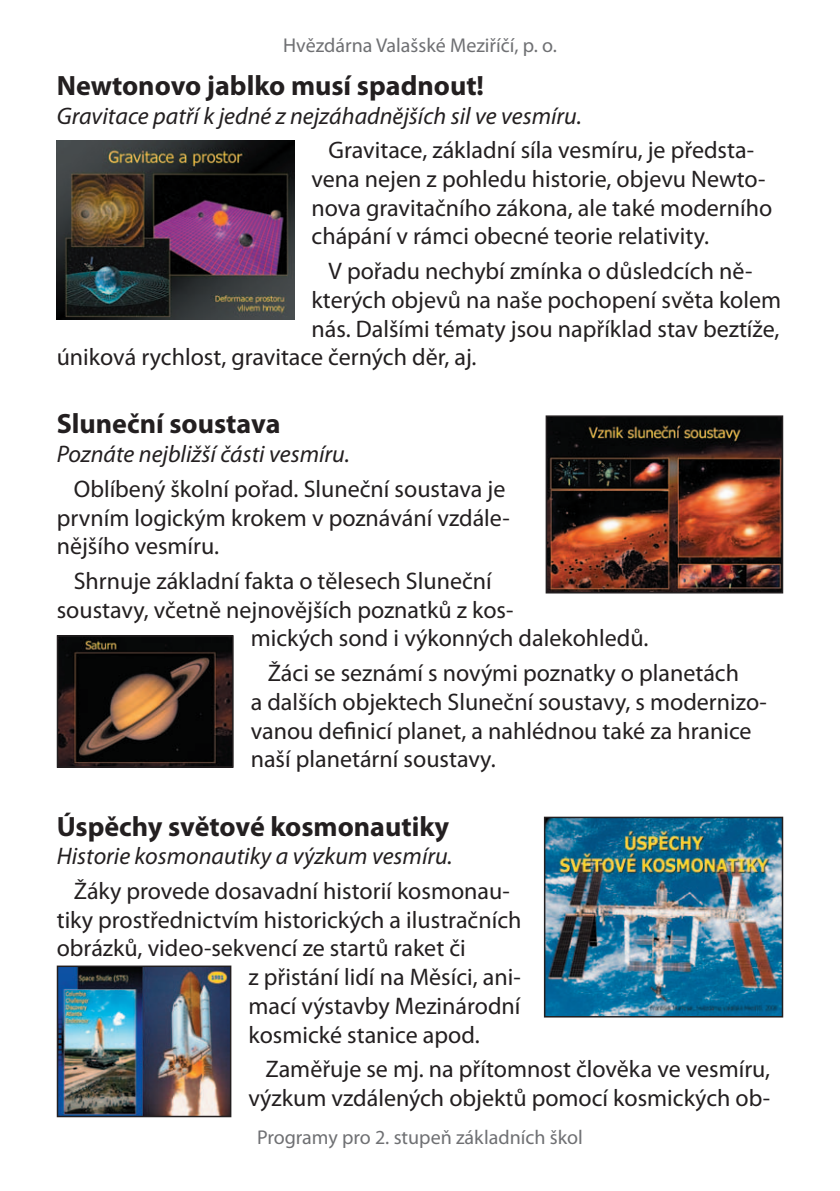
<style>
.page{position:relative;width:840px;height:1191px;background:#fff}
.page>*{position:absolute;margin:0;border:0;box-sizing:border-box;transform-origin:0 0}
.t1{font:700 28px "Myriad Pro";color:#231f20}
.t2{font:24px/28.8px "Myriad Pro";color:#231f20}
.t3{font:italic 24px "Myriad Pro";color:#231f20}
.t4{font:20px "Myriad Pro";color:#6f7073}
</style>
<div class="page">
<img style="left:548px;top:418px;width:231px;height:172px">
<div style="left:545px;top:415px;width:237px;height:178px;border:2px solid #231f20"></div>
<img style="left:60px;top:638px;width:170px;height:126px">
<div style="left:57px;top:635px;width:176px;height:132px;border:2px solid #231f20"></div>
<img style="left:57px;top:140px;width:237px;height:180px">
<img style="left:546px;top:819px;width:233px;height:195px">
<div style="left:543px;top:816px;width:239px;height:201px;border:2px solid #231f20"></div>
<img style="left:60px;top:968px;width:168px;height:146px">
<div style="left:57px;top:965px;width:174px;height:152px;border:2px solid #231f20"></div>
<p class="t4" style="left:283px;top:34px;width:275px">Hvězdárna Valašské Meziříčí, p. o.</p>
<p class="t1" style="left:57px;top:70px;width:428px">Newtonovo jablko musí spadnout!</p>
<p class="t3" style="left:57px;top:103px;width:526px">Gravitace patří k jedné z nejzáhadnějších sil ve vesmíru.</p>
<p class="t2" style="left:311px;top:136px;width:462px;text-indent:17px">Gravitace, základní síla vesmíru, je předsta&shy;vena nejen z pohledu historie, objevu Newto&shy;nova gravitačního zákona, ale také moderního chápání v rámci obecné teorie relativity.</p>
<p class="t2" style="left:328px;top:257px;width:425px">V pořadu nechybí zmínka o důsledcích ně-</p>
<p class="t2" style="left:311px;top:286px;width:471px">kterých objevů na naše pochopení světa kolem</p>
<p class="t2" style="left:311px;top:314px;width:469px">nás. Dalšími tématy jsou například stav beztíže,</p>
<p class="t2" style="left:57px;top:343px;width:421px">úniková rychlost, gravitace černých děr, aj.</p>
<p class="t1" style="left:57px;top:408px;width:225px">Sluneční soustava</p>
<p class="t3" style="left:57px;top:441px;width:294px">Poznáte nejbližší části vesmíru.</p>
<p class="t2" style="left:57px;top:475px;width:454px;text-indent:17px">Oblíbený školní pořad. Sluneční soustava je prvním logickým krokem v poznávání vzdále&shy;nějšího vesmíru.</p>
<p class="t2" style="left:74px;top:567px;width:419px">Shrnuje základní fakta o tělesech Sluneční</p>
<p class="t2" style="left:57px;top:595px;width:458px">soustavy, včetně nejnovějších poznatků z kos-</p>
<p class="t2" style="left:250px;top:624px;width:399px">mických sond i výkonných dalekohledů.</p>
<p class="t2" style="left:250px;top:659px;width:517px;text-indent:17px">Žáci se seznámí s novými poznatky o planetách<br>a dalších objektech Sluneční soustavy, s modernizo&shy;vanou definicí planet, a nahlédnou také za hranice naší planetární soustavy.</p>
<p class="t1" style="left:57px;top:810px;width:394px">Úspěchy světové kosmonautiky</p>
<p class="t3" style="left:57px;top:843px;width:397px">Historie kosmonautiky a výzkum vesmíru.</p>
<p class="t2" style="left:74px;top:876px;width:437px">Žáky provede dosavadní historií kosmonau-</p>
<p class="t2" style="left:57px;top:905px;width:466px">tiky prostřednictvím historických a ilustračních</p>
<p class="t2" style="left:57px;top:934px;width:410px">obrázků, video-sekvencí ze startů raket či</p>
<p class="t2" style="left:248px;top:963px;width:273px">z přistání lidí na Měsíci, ani-</p>
<p class="t2" style="left:248px;top:992px;width:273px">mací výstavby Mezinárodní</p>
<p class="t2" style="left:248px;top:1020px;width:233px">kosmické stanice apod.</p>
<p class="t2" style="left:248px;top:1055px;width:523px;text-align:right">Zaměřuje se mj. na přítomnost člověka ve vesmíru, výzkum vzdálených objektů pomocí kosmických ob-</p>
<p class="t4" style="left:257px;top:1126px;width:327px">Programy pro 2. stupeň základních škol</p>
</div>
